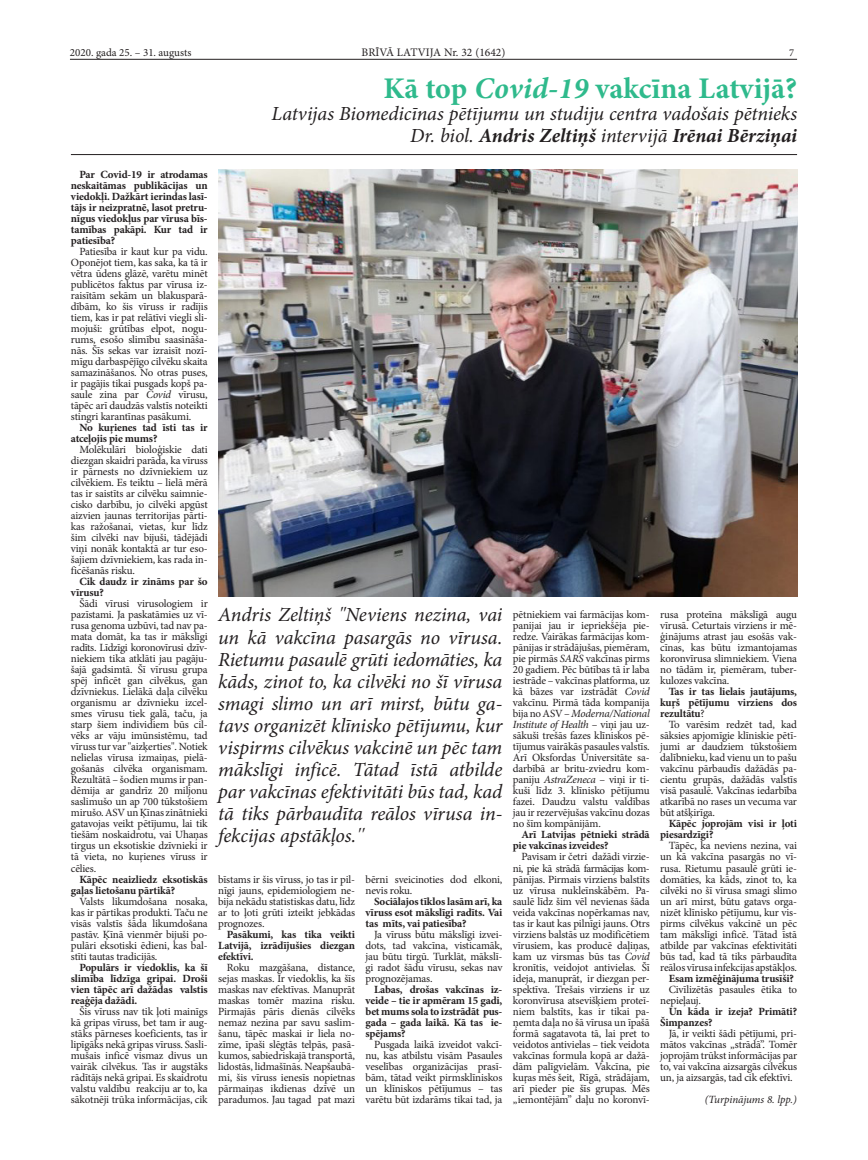
<style>
.page{position:relative;width:868px;height:1160px;background:#fff}
.page>*{position:absolute;margin:0;border:0;box-sizing:border-box;transform-origin:0 0}
.virsraksti{font:700 30px "Minion Pro";color:#2fba8c}
.mazie_virsraksti{font:italic 20px/22px "Minion Pro";letter-spacing:-.01em;color:#231f20}
.mazie_virsraksti-2{font:italic 700 20px "Minion Pro";letter-spacing:-.005em;color:#231f20}
.t1{font:11.5px "Minion Pro";color:#231f20}
.pamatteksts_-3{font:11px/11px "Minion Pro";letter-spacing:-.015em;color:#231f20;text-align:justify}
.pamatteksts_-3-2{font:700 11px/11px "Minion Pro";letter-spacing:-.015em;color:#231f20}
.Foto_apraksts{font:italic 11px "Minion Pro";letter-spacing:-.01em;color:#231f20}
.t2{font:10.5px "Minion Pro";color:#231f20}
.s1{font-style:italic}
.s2{font-weight:400}
</style>
<div class="page">
<hr style="left:70px;top:59px;width:727px;height:1px;background:#231f20">
<hr style="left:71px;top:154px;width:726px;height:1px;background:#231f20">
<img style="left:218px;top:169px;width:579px;height:427px">
<p class="pamatteksts_-3" style="left:70px;top:47px;width:123px">2020. gada 25. – 31. augusts</p>
<p class="t1" style="left:361px;top:45px;width:145px">BRĪVĀ LATVIJA Nr. 32 (1642)</p>
<p class="t2" style="left:789px;top:45px;width:7px">7</p>
<p class="virsraksti" style="left:383px;top:68px;width:415px">Kā top <span class="s1">Covid-19</span> vakcīna Latvijā?</p>
<p class="mazie_virsraksti" style="left:271px;top:103px;width:527px">Latvijas Biomedicīnas pētījumu un studiju centra vadošais pētnieks</p>
<p class="mazie_virsraksti-2" style="left:410px;top:122px;width:388px"><span class="s2">Dr. biol.</span> Andris Zeltiņš <span class="s2">intervijā</span> Irēnai Bērziņai</p>
<p class="pamatteksts_-3-2" style="left:71px;top:169px;width:138px;text-align:justify;text-indent:9px">Par Covid-19 ir atrodamas neskaitāmas publikācijas un viedokļi. Dažkārt ierindas lasī&shy;tājs ir neizpratnē, lasot pretru&shy;nīgus viedokļus par vīrusa bīs&shy;tamības pakāpi. Kur tad ir patiesība?</p>
<p class="pamatteksts_-3" style="left:71px;top:246px;width:138px;text-indent:9px">Patiesība ir kaut kur pa vidu.<br>Oponējot tiem, kas saka, ka tā ir vētra ūdens glāzē, varētu minēt publicētos faktus par vīrusa iz&shy;raisītām sekām un blakusparā&shy;dībām, ko šis vīruss ir radījis tiem, kas ir pat relātīvi viegli sli&shy;mojuši: grūtības elpot, nogu&shy;rums, esošo slimību saasināša&shy;nās. Šīs sekas var izraisīt nozī&shy;mīgu darbaspējīgo cilvēku skaita samazināšanos. No otras puses, ir pagājis tikai pusgads kopš pa&shy;saule zina par <span class="s1">Covid</span> vīrusu, tāpēc arī daudzās valstīs noteikti stingri karantīnas pasākumi.</p>
<p class="pamatteksts_-3-2" style="left:71px;top:422px;width:138px;text-indent:9px">No kuŗienes tad īsti tas ir atceļojis pie mums?</p>
<p class="pamatteksts_-3" style="left:71px;top:444px;width:138px;text-indent:9px">Molēkulāri bioloģiskie dati diezgan skaidri parāda, ka vīruss ir pārnests no dzīvniekiem uz cilvēkiem. Es teiktu – lielā mērā tas ir saistīts ar cilvēku saimnie&shy;cisko darbību, jo cilvēki apgūst aizvien jaunas territorijas pārti&shy;kas ražošanai, vietas, kur līdz šim cilvēki nav bijuši, tādējādi viņi nonāk kontaktā ar tur eso&shy;šajiem dzīvniekiem, kas rada in&shy;ficēšanās risku.</p>
<p class="pamatteksts_-3-2" style="left:71px;top:576px;width:138px;text-indent:9px">Cik daudz ir zināms par šo vīrusu?</p>
<p class="pamatteksts_-3" style="left:71px;top:598px;width:138px;text-align:left;text-indent:9px">Šādi vīrusi virusologiem ir pazīstami. Ja paskatāmies uz vī&shy;rusa genoma uzbūvi, tad nav pa&shy;mata domāt, ka tas ir mākslīgi radīts. Līdzīgi koronovīrusi dzīv&shy;niekiem tika atklāti jau pagāju&shy;šajā gadsimtā. Šī vīrusu grupa spēj inficēt gan cilvēkus, gan dzīvniekus. Lielākā daļa cilvēku organismu ar dzīvnieku izcel-- smes vīrusu tiek galā, taču, ja starp šiem individiem būs cil&shy;vēks ar vāju imūnsistēmu, tad vīruss tur var "aizķerties". Notiek nelielas vīrusa izmaiņas, pielā&shy;gošanās cilvēka organismam.<br>Rezultātā – šodien mums ir pan&shy;dēmija ar gandrīz 20 miljonu saslimušo un ap 700 tūkstošiem mirušo. ASV un Ķīnas zinātnieki gatavojas veikt pētījumu, lai tik tiešām noskaidrotu, vai Uhaņas tirgus un eksotiskie dzīvnieki ir tā vieta, no kuŗienes vīruss ir cēlies.</p>
<p class="pamatteksts_-3-2" style="left:71px;top:873px;width:138px;text-indent:9px">Kāpēc neaizliedz eksotiskās gaļas lietošanu pārtikā?</p>
<p class="pamatteksts_-3" style="left:71px;top:895px;width:138px;text-indent:9px">Valsts likumdošana nosaka, kas ir pārtikas produkti. Taču ne visās valstīs šāda likumdošana pastāv. Ķīnā vienmēr bijuši po&shy;pulāri eksotiski ēdieni, kas bal&shy;stīti tautas tradicijās.</p>
<p class="pamatteksts_-3-2" style="left:71px;top:961px;width:138px;text-align:justify;text-indent:9px">Populārs ir viedoklis, ka šī slimība līdzīga gripai. Droši vien tāpēc arī dažādas valstis reaģēja dažādi.</p>
<p class="pamatteksts_-3" style="left:71px;top:1005px;width:138px;text-indent:9px">Šis vīruss nav tik ļoti mainīgs kā gripas vīruss, bet tam ir aug&shy;stāks pārneses koeficients, tas ir lipīgāks nekā gripas vīruss. Sasli&shy;mušais inficē vismaz divus un vairāk cilvēkus. Tas ir augstāks rādītājs nekā gripai. Es skaidrotu valstu valdību reakciju ar to, ka sākotnēji trūka informācijas, cik</p>
<p class="mazie_virsraksti" style="left:218px;top:604px;width:286px">Andris Zeltiņš "Neviens nezina, vai un kā vakcīna pasargās no vīrusa.<br>Rietumu pasaulē grūti iedomāties, ka kāds, zinot to, ka cilvēki no šī vīrusa smagi slimo un arī mirst, būtu ga-- tavs organizēt klīnisko pētījumu, kur vispirms cilvēkus vakcinē un pēc tam mākslīgi inficē. Tātad īstā atbilde par vakcīnas efektivitāti būs tad, kad tā tiks pārbaudīta reālos vīrusa in-- fekcijas apstākļos.''</p>
<p class="pamatteksts_-3" style="left:513px;top:609px;width:138px">pētniekiem vai farmācijas kom&shy;panijai jau ir iepriekšēja pie&shy;redze. Vairākas farmācijas kom&shy;pānijas ir strādājušas, piemēram, pie pirmās <span class="s1">SARS</span> vakcīnas pirms 20 gadiem. Pēc būtības tā ir laba iestrāde – vakcīnas platforma, uz kā bāzes var izstrādāt <span class="s1">Covid </span>vakcīnu. Pirmā tāda kompanija bija no ASV – <span class="s1">Moderna/National Institute of Health</span> – viņi jau uz&shy;sākuši trešās fazes klīniskos pē&shy;tījumus vairākās pasaules valstīs.<br>Arī Oksfordas Universitāte sa&shy;darbībā ar britu-zviedru kom&shy;paniju <span class="s1">AstraZeneca</span> – viņi ir ti&shy;kuši līdz 3. klīnisko pētījumu fazei. Daudzu valstu valdības jau ir rezervējušas vakcīnu dozas no šīm kompānijām.</p>
<p class="pamatteksts_-3-2" style="left:513px;top:829px;width:138px;text-indent:9px">Arī Latvijas pētnieki strādā pie vakcīnas izveides?</p>
<p class="pamatteksts_-3" style="left:513px;top:851px;width:138px;text-indent:9px">Pavisam ir četri dažādi virzie&shy;ni, pie kā strādā farmācijas kom&shy;pānijas. Pirmais virziens balstīts uz vīrusa nukleīnskābēm. Pa&shy;saulē līdz šim vēl nevienas šāda veida vakcīnas nopērkamas nav, tas ir kaut kas pilnīgi jauns. Otrs virziens balstās uz modificētiem vīrusiem, kas producē daļiņas, kam uz virsmas būs tas <span class="s1">Covid </span>kronītis, veidojot antivielas. Šī ideja, manuprāt, ir diezgan per&shy;spektīva. Trešais virziens ir uz koronvīrusa atsevišķiem proteī&shy;niem balstīts, kas ir tikai pa&shy;ņemta daļa no šā vīrusa un īpašā formā sagatavota tā, lai pret to veidotos antivielas – tiek veidota vakcīnas formula kopā ar dažā&shy;dām palīgvielām. Vakcīna, pie kuŗas mēs šeit, Rīgā, strādājam, arī pieder pie šīs grupas. Mēs „iemontējām” daļu no koronvī-</p>
<p class="pamatteksts_-3" style="left:660px;top:609px;width:138px">rusa proteīna mākslīgā augu vīrusā. Ceturtais virziens ir mē&shy;ģinājums atrast jau esošās vak&shy;cīnas, kas būtu izmantojamas koronvīrusa slimniekiem. Viena no tādām ir, piemēram, tuber&shy;kulozes vakcīna.</p>
<p class="pamatteksts_-3-2" style="left:660px;top:686px;width:138px;text-align:justify;text-indent:9px">Tas ir tas lielais jautājums, kuŗš pētījumu virziens dos rezultātu<span class="s2">?</span></p>
<p class="pamatteksts_-3" style="left:660px;top:719px;width:138px;text-indent:9px">To varēsim redzēt tad, kad sāksies apjomīgie klīniskie pētī&shy;jumi ar daudziem tūkstošiem dalībnieku, kad vienu un to pašu vakcīnu pārbaudīs dažādās pa&shy;cientu grupās, dažādās valstīs visā pasaulē. Vakcīnas iedarbība atkarībā no rases un vecuma var būt atšķirīga.</p>
<p class="pamatteksts_-3-2" style="left:660px;top:818px;width:138px;text-indent:9px">Kāpēc joprojām visi ir ļoti piesardzīgi?</p>
<p class="pamatteksts_-3" style="left:660px;top:840px;width:138px;text-indent:9px">Tāpēc, ka neviens nezina, vai un kā vakcīna pasargās no vī&shy;rusa. Rietumu pasaulē grūti ie&shy;domāties, ka kāds, zinot to, ka cilvēki no šī vīrusa smagi slimo un arī mirst, būtu gatavs orga&shy;nizēt klīnisko pētījumu, kur vis&shy;pirms cilvēkus vakcinē un pēc tam mākslīgi inficē. Tātad īstā atbilde par vakcīnas efektivitāti būs tad, kad tā tiks pārbaudīta reālos vīrusa infekcijas apstākļos.</p>
<p class="pamatteksts_-3-2" style="left:668px;top:972px;width:127px">Esam izmēģinājuma trusīši?</p>
<p class="pamatteksts_-3" style="left:660px;top:983px;width:138px;text-indent:9px">Civīlizētās pasaules ētika to nepieļauj.</p>
<p class="pamatteksts_-3-2" style="left:660px;top:1005px;width:138px;text-indent:9px">Un kāda ir izeja? Primāti?<br>Šimpanzes?</p>
<p class="pamatteksts_-3" style="left:660px;top:1027px;width:138px;text-indent:9px">Jā, ir veikti šādi pētījumi, pri&shy;mātos vakcīnas „strādā”. Tomēr joprojām trūkst informācijas par to, vai vakcīna aizsargās cilvēkus un, ja aizsargās, tad cik efektīvi.</p>
<p class="pamatteksts_-3" style="left:218px;top:873px;width:138px">bīstams ir šis vīruss, jo tas ir pil&shy;nīgi jauns, epidemiologiem ne&shy;bija nekādu statistiskas datu, līdz ar to ļoti grūti izteikt jebkādas prognozes.</p>
<p class="pamatteksts_-3-2" style="left:218px;top:928px;width:138px;text-align:justify;text-indent:9px">Pasākumi, kas tika veikti Latvijā, izrādījušies diezgan efektīvi.</p>
<p class="pamatteksts_-3" style="left:218px;top:961px;width:138px;text-indent:9px">Roku mazgāšana, distance, sejas maskas. Ir viedoklis, ka šīs maskas nav efektīvas. Manuprāt maskas tomēr mazina risku.<br>Pirmajās pāris dienās cilvēks nemaz nezina par savu saslim&shy;šanu, tāpēc maskai ir liela no&shy;zīme, īpaši slēgtās telpās, pasā&shy;kumos, sabiedriskajā transportā, lidostās, lidmašīnās. Neapšaubā&shy;mi, šis vīruss ienesīs nopietnas pārmaiņas ikdienas dzīvē un paradumos. Jau tagad pat mazi</p>
<p class="pamatteksts_-3" style="left:365px;top:873px;width:138px">bērni sveicinoties dod elkoni, nevis roku.</p>
<p class="pamatteksts_-3-2" style="left:365px;top:895px;width:138px;text-align:justify;text-indent:9px">Sociālajos tīklos lasām arī, ka vīruss esot mākslīgi radīts. Vai tas mīts, vai patiesība?</p>
<p class="pamatteksts_-3" style="left:365px;top:928px;width:138px;text-align:left;text-indent:9px">Ja vīruss būtu mākslīgi izvei&shy;dots, tad vakcīna, visticamāk, jau būtu tirgū. Turklāt, mākslī-- gi radot šādu vīrusu, sekas nav prognozējamas.</p>
<p class="pamatteksts_-3-2" style="left:365px;top:983px;width:138px;text-indent:9px">Labas, drošas vakcīnas iz-- veide – tie ir apmēram 15 gadi, bet mums sola to izstrādāt pus&shy;gada – gada laikā. Kā tas ie-- spējams?</p>
<p class="pamatteksts_-3" style="left:365px;top:1038px;width:138px;text-align:left;text-indent:9px">Pusgada laikā izveidot vakcī&shy;nu, kas atbilstu visām Pasaules veselības organizācijas prasī-- bām, tātad veikt pirmsklīniskos un klīniskos pētījumus – tas varētu būt izdarāms tikai tad, ja</p>
<p class="Foto_apraksts" style="left:704px;top:1091px;width:93px">(Turpinājums 8. lpp.)</p>
</div>
